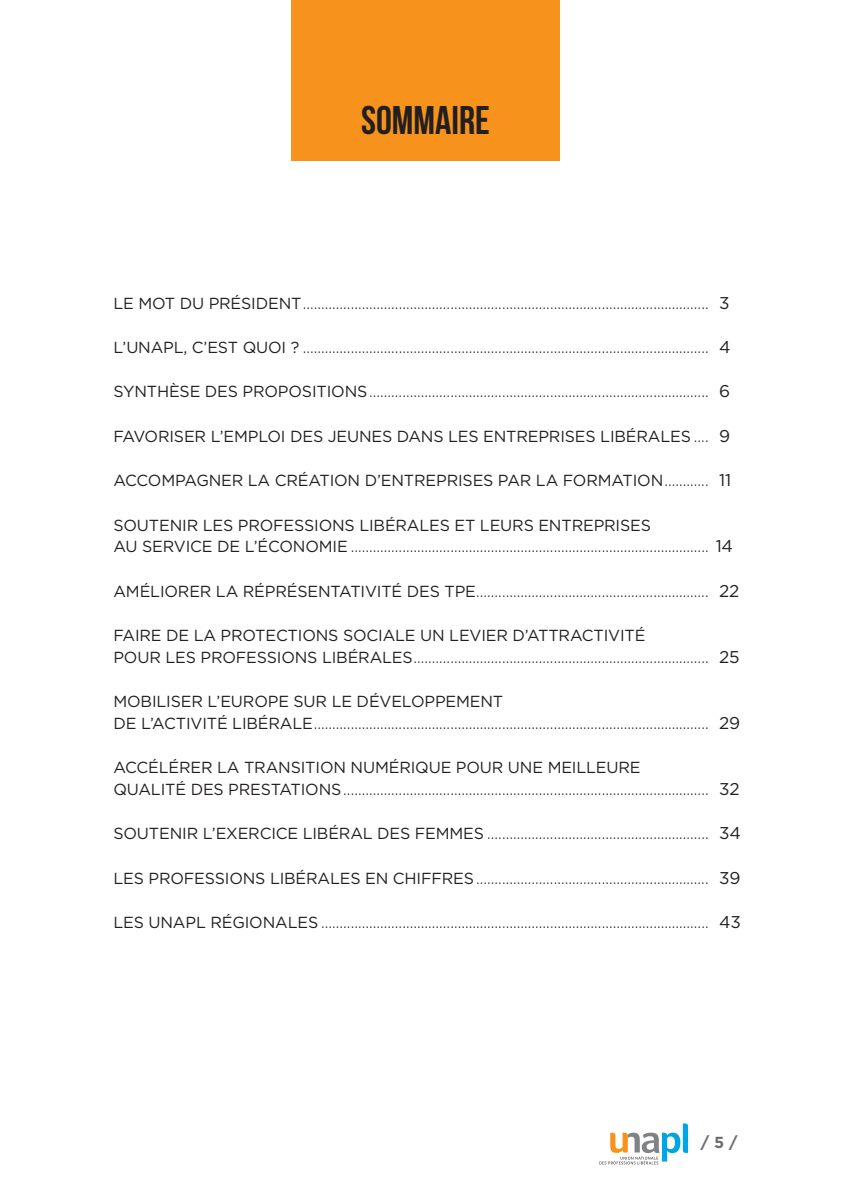
<style>
.page{position:relative;width:851px;height:1191px;background:#fff}
.page>*{position:absolute;margin:0;border:0;box-sizing:border-box;transform-origin:0 0}
.t1{font:700 40px "Bebas Neue";color:#231f20}
.t2{font:16px "Gotham";letter-spacing:-.01em;color:#231f20}
.t3{font:700 16px "Gotham";color:#6d6e71}
.t4{font:300 15.4px "Titillium Text 22 L";color:#231f20}
.s1{font-family:"Gotham";font-weight:400;font-size:16px}
.s2{font-family:"Gotham";font-weight:400;font-size:17px}
.s3{font-family:"Titillium Text 22 L";font-weight:300;font-size:15.4px}
.s4{font-size:17px}
</style>
<div class="page">
<div style="left:291px;top:0;width:269px;height:160px;background:#f7931d"></div>
<svg style="left:599px;top:1123px;width:89px;height:41px"></svg>
<h1 class="t1" style="left:361px;top:100px;width:130px">SOMMAIRE</h1>
<p class="t4" style="left:113px;top:294px;width:617px"><span class="s1">LE MOT DU PRÉSIDENT</span>.............................................................................................................. <span class="s2">3</span></p>
<p class="t4" style="left:113px;top:339px;width:618px"><span class="s1">L’UNAPL, C’EST QUOI ?</span> .............................................................................................................. <span class="s2">4</span></p>
<p class="t4" style="left:113px;top:383px;width:618px"><span class="s1">SYNTHÈSE DES PROPOSITIONS</span>............................................................................................ <span class="s2">6</span></p>
<p class="t2" style="left:113px;top:427px;width:618px">FAVORISER L’EMPLOI DES JEUNES DANS LES ENTREPRISES LIBÉRALES <span class="s3">....</span> <span class="s4">9</span></p>
<p class="t2" style="left:113px;top:472px;width:619px">ACCOMPAGNER LA CRÉATION D’ENTREPRISES PAR LA FORMATION<span class="s3">............</span> <span class="s4">11</span></p>
<p class="t2" style="left:113px;top:516px;width:539px">SOUTENIR LES PROFESSIONS LIBÉRALES ET LEURS ENTREPRISES</p>
<p class="t4" style="left:113px;top:538px;width:621px"><span class="s1">AU SERVICE DE L’ÉCONOMIE</span> ................................................................................................. <span class="s2">14</span></p>
<p class="t4" style="left:113px;top:582px;width:627px"><span class="s1">AMÉLIORER LA RÉPRÉSENTATIVITÉ DES TPE</span>............................................................... <span class="s2">22</span></p>
<p class="t2" style="left:113px;top:626px;width:533px">FAIRE DE LA PROTECTIONS SOCIALE UN LEVIER D’ATTRACTIVITÉ</p>
<p class="t4" style="left:113px;top:648px;width:627px"><span class="s1">POUR LES PROFESSIONS LIBÉRALES</span>................................................................................ <span class="s2">25</span></p>
<p class="t2" style="left:113px;top:692px;width:391px">MOBILISER L’EUROPE SUR LE DÉVELOPPEMENT</p>
<p class="t4" style="left:113px;top:714px;width:628px"><span class="s1">DE L’ACTIVITÉ LIBÉRALE</span>........................................................................................................... <span class="s2">29</span></p>
<p class="t2" style="left:113px;top:758px;width:528px">ACCÉLÉRER LA TRANSITION NUMÉRIQUE POUR UNE MEILLEURE</p>
<p class="t4" style="left:113px;top:780px;width:627px"><span class="s1">QUALITÉ DES PRESTATIONS</span>................................................................................................... <span class="s2">32</span></p>
<p class="t4" style="left:113px;top:825px;width:629px"><span class="s1">SOUTENIR L’EXERCICE LIBÉRAL DES FEMMES</span> ............................................................ <span class="s2">34</span></p>
<p class="t4" style="left:113px;top:869px;width:628px"><span class="s1">LES PROFESSIONS LIBÉRALES EN CHIFFRES</span>............................................................... <span class="s2">39</span></p>
<p class="t4" style="left:113px;top:913px;width:629px"><span class="s1">LES UNAPL RÉGIONALES</span> ......................................................................................................... <span class="s2">43</span></p>
<p class="t3" style="left:700px;top:1133px;width:38px">/ 5 /</p>
</div>
